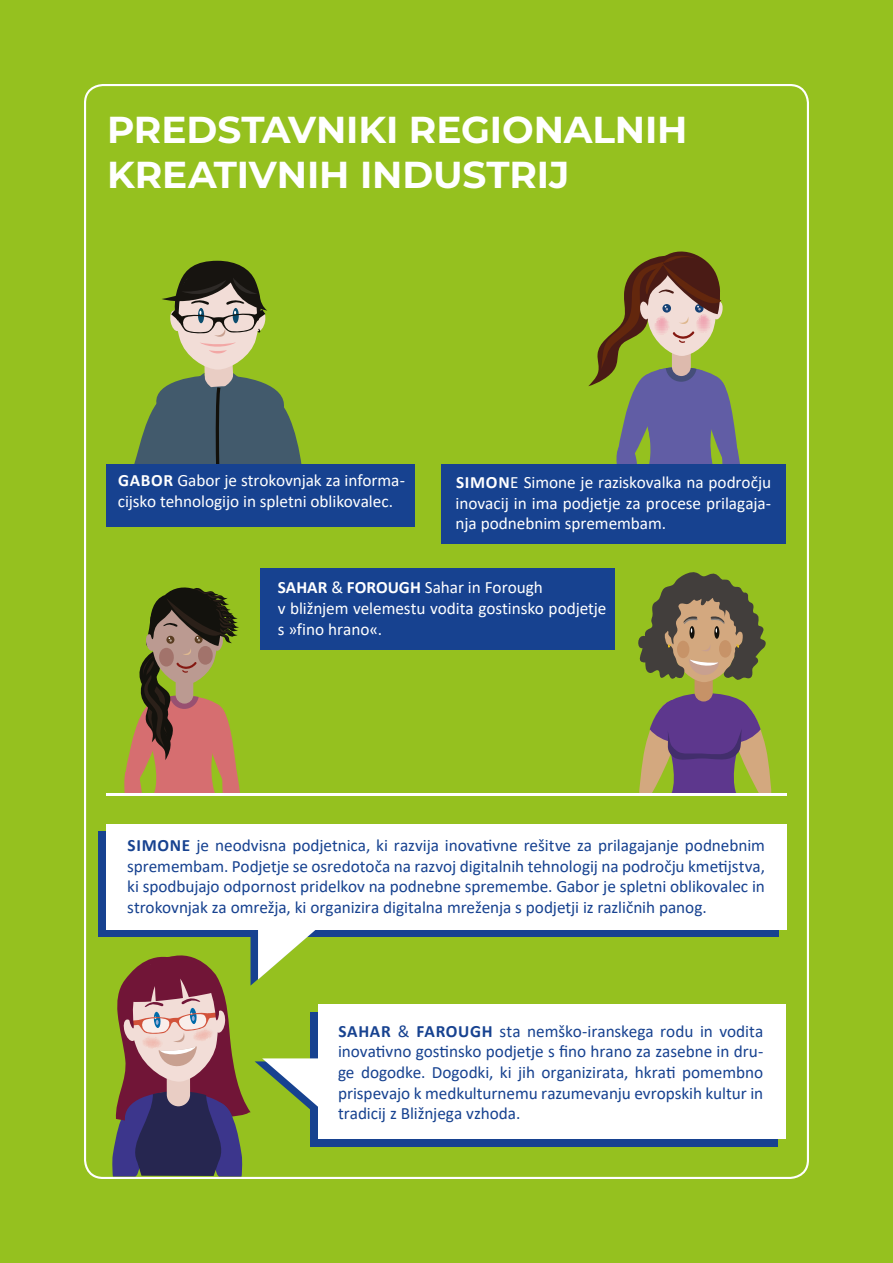
<style>
.page{position:relative;width:893px;height:1263px;background:#95c11f}
.page>*{position:absolute;margin:0;border:0;box-sizing:border-box;transform-origin:0 0}
.t1{font:700 37.5px/45px "Montserrat";letter-spacing:-.005em;color:#fff}
.t2{font:17.25px/20.7px "Calibri";letter-spacing:-.005em;color:#174290;text-align:justify}
.t3{font:17.25px/20.7px "Calibri";letter-spacing:-.005em;color:#fff}
.s1{font-weight:700}
</style>
<div class="page">
<div style="left:310px;top:1012px;width:468px;height:134px;background:#174290"></div>
<div style="left:98px;top:831px;width:681px;height:106px;background:#174290"></div>
<div style="left:318px;top:1004px;width:467px;height:135px;background:#fff"></div>
<div style="left:106px;top:823px;width:680px;height:106px;background:#fff"></div>
<svg style="left:588px;top:251px;width:152px;height:213px"></svg>
<svg style="left:134px;top:261px;width:168px;height:203px"></svg>
<div style="left:442px;top:464px;width:343px;height:80px;background:#174290"></div>
<svg style="left:112px;top:929px;width:209px;height:247px"></svg>
<div style="left:107px;top:464px;width:308px;height:63px;background:#174290"></div>
<svg style="left:638px;top:572px;width:133px;height:221px"></svg>
<div style="left:260px;top:568px;width:355px;height:82px;background:#174290"></div>
<svg style="left:124px;top:587px;width:116px;height:206px"></svg>
<hr style="left:106px;top:793px;width:680px;height:2px;background:#fff">
<h1 class="t1" style="left:107px;top:106px;width:582px">PREDSTAVNIKI REGIONALNIH<br>KREATIVNIH INDUSTRIJ</h1>
<p class="t3" style="left:118px;top:470px;width:289px"><span class="s1">GABOR</span> Gabor je strokovnjak za informa&shy;cijsko tehnologijo in spletni oblikovalec.</p>
<p class="t3" style="left:456px;top:471px;width:317px;text-align:justify"><span class="s1">SIMON</span>E Simone je raziskovalka na področju inovacij in ima podjetje za procese prilagaja&shy;nja podnebnim spremembam.</p>
<p class="t3" style="left:278px;top:577px;width:330px"><span class="s1">SAHAR</span> &amp; <span class="s1">FOROUGH</span> Sahar in Forough<br>v bližnjem velemestu vodita gostinsko podjetje s »fino hrano«.</p>
<p class="t2" style="left:127px;top:834px;width:639px"><span class="s1">SIMONE</span> je neodvisna podjetnica, ki razvija inovativne rešitve za prilagajanje podnebnim spremembam. Podjetje se osredotoča na razvoj digitalnih tehnologij na področju kmetijstva, ki spodbujajo odpornost pridelkov na podnebne spremembe. Gabor je spletni oblikovalec in strokovnjak za omrežja, ki organizira digitalna mreženja s podjetji iz različnih panog.</p>
<p class="t2" style="left:338px;top:1020px;width:427px"><span class="s1">SAHAR</span> &amp; <span class="s1">FAROUGH</span> sta nemško-iranskega rodu in vodita inovativno gostinsko podjetje s fino hrano za zasebne in dru&shy;ge dogodke. Dogodki, ki jih organizirata, hkrati pomembno prispevajo k medkulturnemu razumevanju evropskih kultur in tradicij z Bližnjega vzhoda.</p>
</div>
